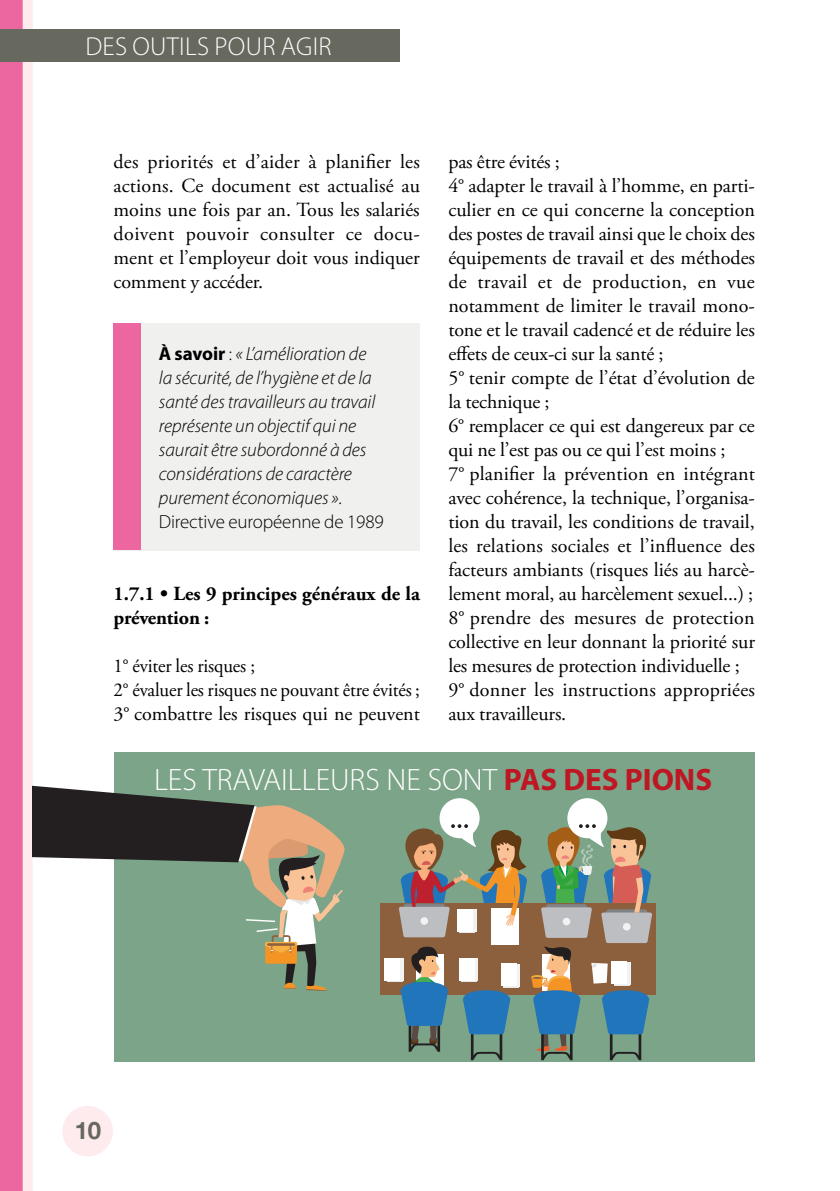
<style>
.page{position:relative;width:840px;height:1191px;background:#fff}
.page>*{position:absolute;margin:0;border:0;box-sizing:border-box;transform-origin:0 0}
.t1{font:300 31px "Myriad Pro";color:#fff}
.t2{font:300 26px "Myriad Pro";letter-spacing:.015em;color:#fff}
.t3{font:700 24px "Helvetica Neue";color:#67685e}
.t4{font:20px/24px "Adobe Garamond Pro";letter-spacing:-.005em;color:#000;text-align:justify}
.t5{font:700 20px/24px "Adobe Garamond Pro";color:#000}
.t6{font:19.6px "Adobe Garamond Pro";letter-spacing:-.005em;color:#000;scale:.96 1}
.t7{font:italic 300 19px/24px "Myriad Pro";letter-spacing:-.005em;color:#000}
.s1{font-weight:700;font-style:normal}
.s2{font-style:normal}
.s3{font-weight:700;color:#be1622}
</style>
<div class="page">
<div style="left:62px;top:1106px;width:51px;height:50px;background:#fdebed;border-radius:50%"></div>
<div style="left:0;top:0;width:23px;height:1191px;background:#ec66a0"></div>
<div style="left:23px;top:0;width:10px;height:1191px;background:#fdebed"></div>
<div style="left:0;top:29px;width:399px;height:33px;background:#67685e"></div>
<div style="left:113px;top:323px;width:307px;height:227px;background:#f0f0ef"></div>
<div style="left:115px;top:753px;width:639px;height:309px;background:#7ba488"></div>
<div style="left:380px;top:903px;width:274px;height:92px;background:#8c5f3d"></div>
<svg style="left:386px;top:980px;width:12px;height:2px"></svg>
<div style="left:387px;top:958px;width:16px;height:23px;background:#fff"></div>
<div style="left:384px;top:957px;width:16px;height:23px;background:#fff"></div>
<svg style="left:398px;top:798px;width:254px;height:262px"></svg>
<svg style="left:33px;top:783px;width:312px;height:208px"></svg>
<div style="left:113px;top:323px;width:28px;height:227px;background:#ec66a0"></div>
<h2 class="t2" style="left:85px;top:31px;width:248px">DES OUTILS POUR AGIR</h2>
<p class="t4" style="left:113px;top:150px;width:308px">des priorités et d’aider à planifier les actions. Ce document est actualisé au moins une fois par an. Tous les salariés doivent pouvoir consulter ce docu&shy;ment et l’employeur doit vous indiquer comment y accéder.</p>
<p class="t7" style="left:159px;top:342px;width:226px"><span class="s1">À savoir</span> <span class="s2">:</span> « L’amélioration de la sécurité, de l’hygiène et de la santé des travailleurs au travail représente un objectif qui ne saurait être subordonné à des considérations de caractère purement économiques »<span class="s2">.<br>Directive européenne de 1989</span></p>
<p class="t5" style="left:113px;top:582px;width:308px">1.7.1 • Les 9 principes généraux de la prévention :</p>
<p class="t6" style="left:113px;top:654px;width:149px">1° éviter les risques ;</p>
<p class="t6" style="left:113px;top:678px;width:320px">2° évaluer les risques ne pouvant être évités ;</p>
<p class="t4" style="left:113px;top:702px;width:308px">3° combattre les risques qui ne peuvent</p>
<p class="t4" style="left:448px;top:150px;width:113px">pas être évités ;</p>
<p class="t4" style="left:448px;top:174px;width:308px">4° adapter le travail à l’homme, en parti&shy;culier en ce qui concerne la conception des postes de travail ainsi que le choix des équipements de travail et des méthodes de travail et de production, en vue notamment de limiter le travail mono&shy;tone et le travail cadencé et de réduire les effets de ceux-ci sur la santé ;</p>
<p class="t4" style="left:448px;top:366px;width:308px">5° tenir compte de l’état d’évolution de la technique ;</p>
<p class="t4" style="left:448px;top:414px;width:308px">6° remplacer ce qui est dangereux par ce qui ne l’est pas ou ce qui l’est moins ;</p>
<p class="t4" style="left:448px;top:462px;width:308px">7° planifier la prévention en intégrant avec cohérence, la technique, l’organisa&shy;tion du travail, les conditions de travail, les relations sociales et l’influence des facteurs ambiants (risques liés au harcè&shy;lement moral, au harcèlement sexuel...) ;</p>
<p class="t4" style="left:448px;top:606px;width:308px">8° prendre des mesures de protection collective en leur donnant la priorité sur les mesures de protection individuelle ;</p>
<p class="t4" style="left:448px;top:678px;width:308px">9° donner les instructions appropriées aux travailleurs.</p>
<p class="t1" style="left:154px;top:760px;width:559px">LES TRAVAILLEURS NE SONT <span class="s3">PAS DES PIONS</span></p>
<p class="t3" style="left:75px;top:1111px;width:28px">10</p>
</div>
